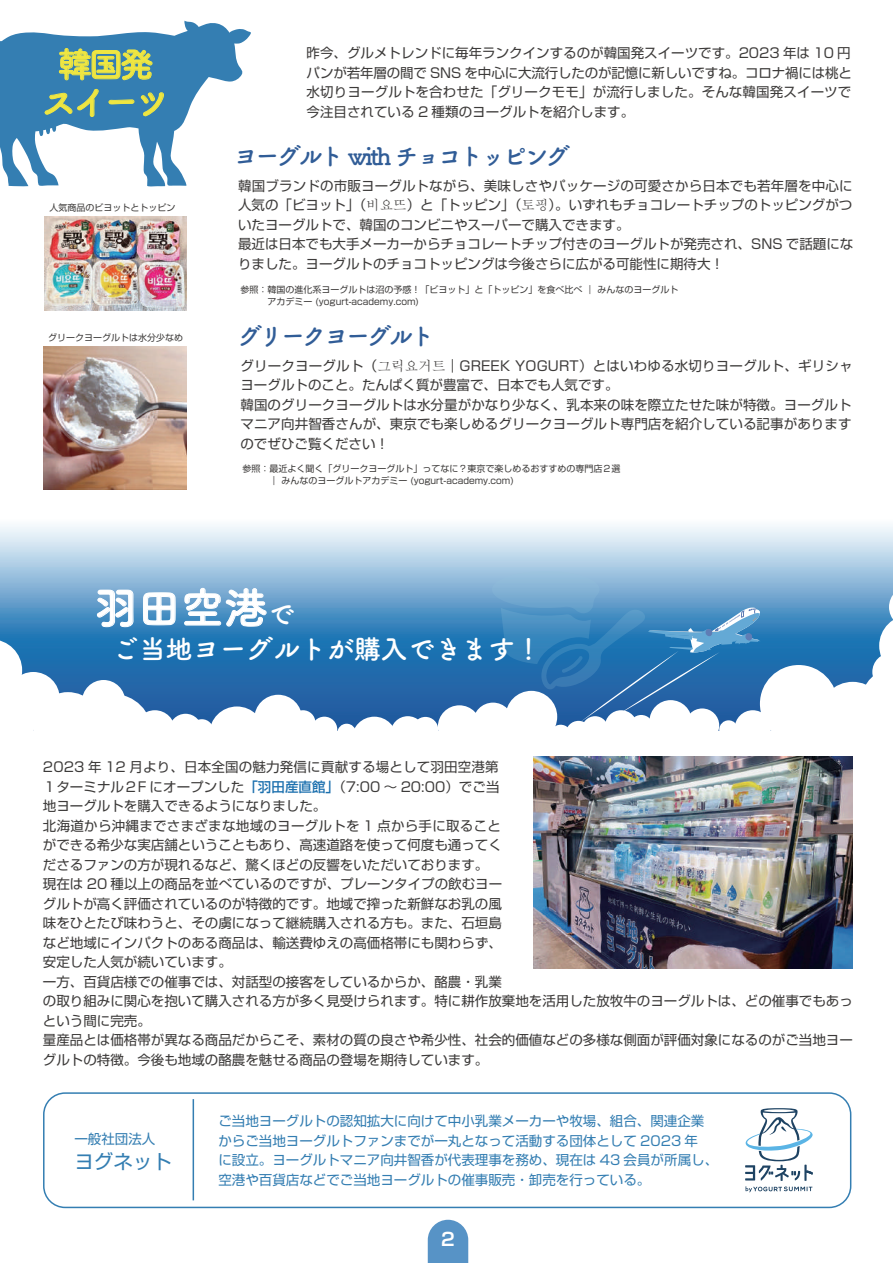
<style>
.page{position:relative;width:893px;height:1263px;background:#fff}
.page>*{position:absolute;margin:0;border:0;box-sizing:border-box;transform-origin:0 0}
.t1{font:700 43.5px "Apple Tsuku B Rd Gothic";color:#fff}
.t2{font:700 34.5px/37.5px "Apple Tsuku B Rd Gothic";letter-spacing:-.1em;color:#efe641;text-align:center}
.t3{font:700 26.85px "Apple Tsuku B Rd Gothic";color:#fff}
.t4{font:700 24px "Apple Tsuku B Rd Gothic";letter-spacing:-.1em;color:#315d97}
.t5{font:19.5px "Shin Go Pro";color:#347eb2}
.t6{font:700 18px "Shin Go Pro De";color:#fff}
.t7{font:13.5px/19.5px "Shin Go Pro";color:#3d3b3a}
.t8{font:13.5px/19.5px "Shin Go Pro";color:#347eb2}
.t9{font:9px/12px "Shin Go Pro";color:#3d3b3a}
.s1{font-family:"Adobe Myungjo Std";font-weight:500}
.s2{font-size:26.85px}
.s3{font-weight:500;color:#1c70ae}
</style>
<div class="page">
<svg style="left:428px;top:1220px;width:40px;height:43px;background:#669dcb"></svg>
<svg style="left:0;top:21px;width:251px;height:166px"></svg>
<img style="left:45px;top:216px;width:142px;height:95px">
<img style="left:44px;top:347px;width:143px;height:143px">
<img style="left:534px;top:756px;width:319px;height:213px">
<svg style="left:745px;top:1108px;width:68px;height:84px"></svg>
<div style="left:43px;top:1092px;width:808px;height:116px;border:2px solid #347eb2;border-radius:21px"></div>
<svg style="left:0;top:525px;width:893px;height:206px;background:#74a6ce"></svg>
<svg style="left:97px;top:555px;width:37px;height:72px;background:#8fb9d9"></svg>
<svg style="left:143px;top:592px;width:33px;height:33px"></svg>
<svg style="left:184px;top:588px;width:83px;height:53px;background:#66a0cb"></svg>
<svg style="left:0;top:639px;width:35px;height:92px"></svg>
<div style="left:82px;top:680px;width:43px;height:43px;background:#fff;border-radius:50%"></div>
<div style="left:33px;top:692px;width:70px;height:69px;background:#fff;border-radius:50%"></div>
<div style="left:7px;top:672px;width:53px;height:53px;background:#fff;border-radius:50%"></div>
<div style="left:74px;top:694px;width:78px;height:78px;background:#fff;border-radius:50%"></div>
<div style="left:135px;top:710px;width:40px;height:40px;background:#fff;border-radius:50%"></div>
<div style="left:169px;top:714px;width:33px;height:32px;background:#fff;border-radius:50%"></div>
<div style="left:190px;top:719px;width:23px;height:23px;background:#fff;border-radius:50%"></div>
<div style="left:209px;top:706px;width:55px;height:55px;background:#fff;border-radius:50%"></div>
<div style="left:254px;top:695px;width:48px;height:47px;background:#fff;border-radius:50%"></div>
<div style="left:291px;top:710px;width:24px;height:25px;background:#fff;border-radius:50%"></div>
<div style="left:311px;top:717px;width:26px;height:25px;background:#fff;border-radius:50%"></div>
<div style="left:337px;top:724px;width:19px;height:18px;background:#fff;border-radius:50%"></div>
<div style="left:352px;top:717px;width:45px;height:44px;background:#fff;border-radius:50%"></div>
<div style="left:391px;top:716px;width:34px;height:34px;background:#fff;border-radius:50%"></div>
<div style="left:413px;top:717px;width:25px;height:25px;background:#fff;border-radius:50%"></div>
<div style="left:438px;top:705px;width:43px;height:43px;background:#fff;border-radius:50%"></div>
<div style="left:473px;top:703px;width:40px;height:39px;background:#fff;border-radius:50%"></div>
<div style="left:506px;top:691px;width:51px;height:51px;background:#fff;border-radius:50%"></div>
<div style="left:550px;top:725px;width:21px;height:21px;background:#fff;border-radius:50%"></div>
<div style="left:566px;top:721px;width:25px;height:25px;background:#fff;border-radius:50%"></div>
<div style="left:582px;top:716px;width:26px;height:26px;background:#fff;border-radius:50%"></div>
<div style="left:605px;top:710px;width:32px;height:32px;background:#fff;border-radius:50%"></div>
<div style="left:629px;top:715px;width:24px;height:24px;background:#fff;border-radius:50%"></div>
<div style="left:649px;top:700px;width:43px;height:42px;background:#fff;border-radius:50%"></div>
<div style="left:685px;top:708px;width:34px;height:34px;background:#fff;border-radius:50%"></div>
<div style="left:719px;top:720px;width:19px;height:19px;background:#fff;border-radius:50%"></div>
<div style="left:735px;top:710px;width:36px;height:36px;background:#fff;border-radius:50%"></div>
<div style="left:760px;top:665px;width:77px;height:77px;background:#fff;border-radius:50%"></div>
<div style="left:819px;top:682px;width:67px;height:66px;background:#fff;border-radius:50%"></div>
<svg style="left:860px;top:586px;width:33px;height:145px"></svg>
<svg style="left:492px;top:571px;width:268px;height:151px;background:#5691c2"></svg>
<hr style="left:193px;top:1099px;width:1px;height:101px;background:#347eb2">
<h2 class="t2" style="left:42px;top:43px;width:129px">韓国発スイーツ</h2>
<p class="t9" style="left:49px;top:201px;width:127px">人気商品のビヨットとトッピン</p>
<p class="t9" style="left:48px;top:331px;width:136px">グリークヨーグルトは水分少なめ</p>
<p class="t7" style="left:307px;top:42px;width:547px;text-align:justify">昨今、グルメトレンドに毎年ランクインするのが韓国発スイーツです。2023 年は 10 円パンが若年層の間で SNS を中心に大流行したのが記憶に新しいですね。コロナ禍には桃と水切りヨーグルトを合わせた「グリークモモ」が流行しました。そんな韓国発スイーツで今注目されている 2 種類のヨーグルトを紹介します。</p>
<h3 class="t4" style="left:234px;top:137px;width:338px">ヨーグルト with チョコトッピング</h3>
<p class="t7" style="left:238px;top:174px;width:617px">韓国ブランドの市販ヨーグルトながら、美味しさやパッケージの可愛さから日本でも若年層を中心に人気の「ビヨット」（<span class="s1">비요뜨</span>）と「トッピン」（<span class="s1">토핑</span>）。いずれもチョコレートチップのトッピングがついたヨーグルトで、韓国のコンビニやスーパーで購入できます。<br>最近は日本でも大手メーカーからチョコレートチップ付きのヨーグルトが発売され、SNS で話題になりました。ヨーグルトのチョコトッピングは今後さらに広がる可能性に期待大！</p>
<p class="t9" style="left:240px;top:282px;width:439px">参照：韓国の進化系ヨーグルトは沼の予感！「ビヨット」と「トッピン」を食べ比べ ｜ みんなのヨーグルト　　　アカデミー (yogurt-academy.com)</p>
<h3 class="t4" style="left:238px;top:317px;width:198px">グリークヨーグルト</h3>
<p class="t7" style="left:240px;top:354px;width:614px">グリークヨーグルト（<span class="s1">그릭요거트</span>｜GREEK YOGURT）とはいわゆる水切りヨーグルト、ギリシャヨーグルトのこと。たんぱく質が豊富で、日本でも人気です。<br>韓国のグリークヨーグルトは水分量がかなり少なく、乳本来の味を際立たせた味が特徴。ヨーグルトマニア向井智香さんが、東京でも楽しめるグリークヨーグルト専門店を紹介している記事がありますのでぜひご覧ください！</p>
<p class="t9" style="left:242px;top:461px;width:379px">参照：最近よく聞く「グリークヨーグルト」ってなに？東京で楽しめるおすすめの専門店２選　　　｜ みんなのヨーグルトアカデミー (yogurt-academy.com)</p>
<h1 class="t1" style="left:94px;top:574px;width:202px">羽田空港<span class="s2">で</span></h1>
<h3 class="t3" style="left:112px;top:628px;width:431px">ご当地ヨーグルトが購入できます！</h3>
<p class="t7" style="left:43px;top:756px;width:812px">2023 年 12 月より、日本全国の魅力発信に貢献する場として羽田空港第<br>１ターミナル２F にオープンした<span class="s3">「羽田産直館」</span>（7:00 ～ 20:00）でご当<br>地ヨーグルトを購入できるようになりました。<br>北海道から沖縄までさまざまな地域のヨーグルトを 1 点から手に取ること<br>ができる希少な実店舗ということもあり、高速道路を使って何度も通ってく<br>ださるファンの方が現れるなど、驚くほどの反響をいただいております。<br>現在は 20 種以上の商品を並べているのですが、プレーンタイプの飲むヨー<br>グルトが高く評価されているのが特徴的です。地域で搾った新鮮なお乳の風<br>味をひとたび味わうと、その虜になって継続購入される方も。また、石垣島<br>など地域にインパクトのある商品は、輸送費ゆえの高価格帯にも関わらず、<br>安定した人気が続いています。<br>一方、百貨店様での催事では、対話型の接客をしているからか、酪農・乳業<br>の取り組みに関心を抱いて購入される方が多く見受けられます。特に耕作放棄地を活用した放牧牛のヨーグルトは、どの催事でもあっという間に完売。<br>量産品とは価格帯が異なる商品だからこそ、素材の質の良さや希少性、社会的価値などの多様な側面が評価対象になるのがご当地ヨーグルトの特徴。今後も地域の酪農を魅せる商品の登場を期待しています。</p>
<p class="t8" style="left:74px;top:1127px;width:82px">一般社団法人</p>
<h3 class="t5" style="left:74px;top:1145px;width:99px">ヨグネット</h3>
<p class="t8" style="left:218px;top:1110px;width:501px">ご当地ヨーグルトの認知拡大に向けて中小乳業メーカーや牧場、組合、関連企業からご当地ヨーグルトファンまでが一丸となって活動する団体として 2023 年<br>に設立。ヨーグルトマニア向井智香が代表理事を務め、現在は 43 会員が所属し、空港や百貨店などでご当地ヨーグルトの催事販売・卸売を行っている。</p>
<h3 class="t6" style="left:441px;top:1224px;width:15px">2</h3>
</div>
